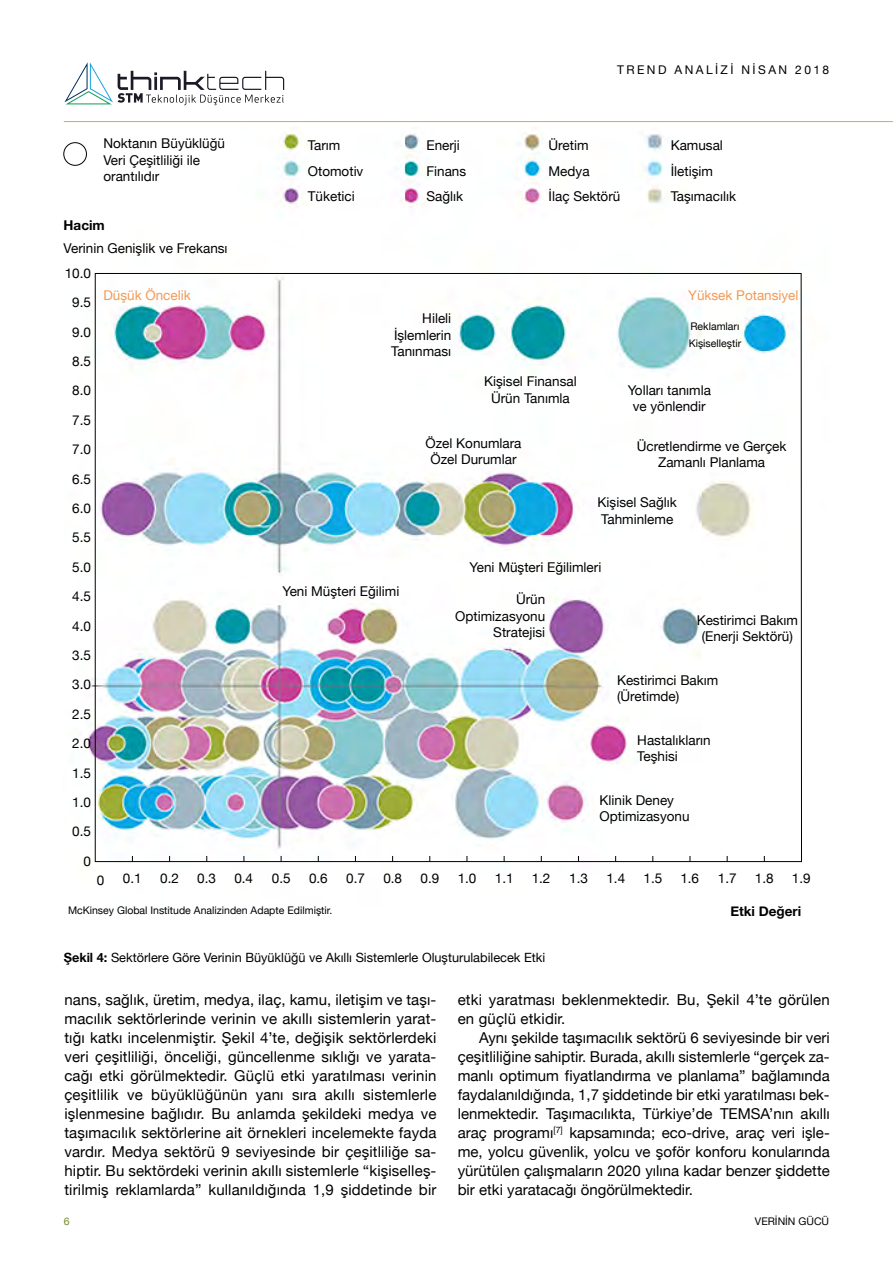
<style>
.page{position:relative;width:893px;height:1263px;background:#fff}
.page>*{position:absolute;margin:0;border:0;box-sizing:border-box;transform-origin:0 0}
.t1{font:15px/19px "Helvetica Neue";letter-spacing:.01em;color:#000;text-align:justify}
.t2{font:13.5px/16.5px "Helvetica Neue";color:#000}
.t3{font:13.5px "Helvetica Neue";color:#f49956}
.t4{font:700 13.5px "Helvetica Neue";color:#000}
.t5{font:12.75px "Helvetica Neue";color:#000}
.t6{font:12px "Helvetica Neue";letter-spacing:.2em;color:#000}
.t7{font:10.5px/16.5px "Helvetica Neue";color:#000}
.t8{font:10.5px "Helvetica Neue";color:#768d2e}
.s1{font-weight:700}
</style>
<div class="page">
<hr style="left:64px;top:121px;width:829px;height:1px;background:#f49956">
<svg style="left:64px;top:62px;width:220px;height:43px"></svg>
<img style="left:64px;top:127px;width:738px;height:736px">
<div style="left:64px;top:142px;width:23px;height:24px;border:1px solid #000;border-radius:50%"></div>
<p class="t6" style="left:617px;top:61px;width:213px">TREND ANALİZİ NİSAN 2018</p>
<p class="t2" style="left:426px;top:138px;width:35px">Enerji</p>
<p class="t2" style="left:549px;top:138px;width:42px">Üretim</p>
<p class="t2" style="left:671px;top:138px;width:54px">Kamusal</p>
<p class="t2" style="left:103px;top:136px;width:123px">Noktanın Büyüklüğü<br>Veri Çeşitliliği ile orantılıdır</p>
<p class="t2" style="left:308px;top:138px;width:34px">Tarım</p>
<p class="t4" style="left:64px;top:215px;width:43px">Hacim</p>
<p class="t2" style="left:64px;top:241px;width:166px">Verinin Genişlik ve Frekansı</p>
<p class="t2" style="left:308px;top:163px;width:57px">Otomotiv</p>
<p class="t2" style="left:426px;top:163px;width:41px">Finans</p>
<p class="t2" style="left:549px;top:163px;width:43px">Medya</p>
<p class="t2" style="left:671px;top:163px;width:44px">İletişim</p>
<p class="t2" style="left:308px;top:189px;width:49px">Tüketici</p>
<p class="t2" style="left:426px;top:189px;width:38px">Sağlık</p>
<p class="t2" style="left:549px;top:189px;width:73px">İlaç Sektörü</p>
<p class="t2" style="left:671px;top:189px;width:67px">Taşımacılık</p>
<p class="t2" style="left:65px;top:265px;width:28px">10.0</p>
<p class="t2" style="left:72px;top:295px;width:20px">9.5</p>
<p class="t2" style="left:72px;top:324px;width:20px">9.0</p>
<p class="t2" style="left:72px;top:354px;width:20px">8.5</p>
<p class="t2" style="left:72px;top:383px;width:20px">8.0</p>
<p class="t2" style="left:72px;top:412px;width:20px">7.5</p>
<p class="t2" style="left:72px;top:442px;width:20px">7.0</p>
<p class="t2" style="left:72px;top:471px;width:20px">6.5</p>
<p class="t2" style="left:72px;top:501px;width:20px">6.0</p>
<p class="t2" style="left:72px;top:530px;width:20px">5.5</p>
<p class="t2" style="left:72px;top:559px;width:20px">5.0</p>
<p class="t2" style="left:72px;top:589px;width:20px">4.5</p>
<p class="t2" style="left:72px;top:618px;width:20px">4.0</p>
<p class="t2" style="left:72px;top:648px;width:20px">3.5</p>
<p class="t2" style="left:72px;top:677px;width:20px">3.0</p>
<p class="t2" style="left:72px;top:706px;width:20px">2.5</p>
<p class="t2" style="left:72px;top:736px;width:20px">2.0</p>
<p class="t2" style="left:72px;top:765px;width:20px">1.5</p>
<p class="t2" style="left:72px;top:795px;width:20px">1.0</p>
<p class="t2" style="left:72px;top:824px;width:20px">0.5</p>
<p class="t2" style="left:84px;top:853px;width:9px">0</p>
<p class="t3" style="left:103px;top:285px;width:89px">Düşük Öncelik</p>
<p class="t3" style="left:688px;top:285px;width:112px">Yüksek Potansiyel</p>
<p class="t2" style="left:391px;top:311px;width:62px;text-align:justify;text-indent:31px">Hileli İşlemlerin Tanınması</p>
<p class="t2" style="left:484px;top:374px;width:94px;text-align:center">Kişisel Finansal<br>Ürün Tanımla</p>
<p class="t2" style="left:426px;top:435px;width:98px;text-align:center">Özel Konumlara<br>Özel Durumlar</p>
<p class="t7" style="left:689px;top:319px;width:54px">Reklamları<br>Kişiselleştir</p>
<p class="t2" style="left:628px;top:382px;width:85px;text-align:center">Yolları tanımla ve yönlendir</p>
<p class="t2" style="left:637px;top:439px;width:151px;text-align:center">Ücretlendirme ve Gerçek<br>Zamanlı Planlama</p>
<p class="t2" style="left:598px;top:495px;width:81px">Kişisel Sağlık<br>Tahminleme</p>
<p class="t2" style="left:282px;top:583px;width:119px">Yeni Müşteri Eğilimi</p>
<p class="t2" style="left:470px;top:560px;width:133px">Yeni Müşteri Eğilimleri</p>
<p class="t2" style="left:455px;top:592px;width:92px;text-align:right">Ürün<br>Optimizasyonu<br>Stratejisi</p>
<p class="t2" style="left:697px;top:612px;width:103px;text-align:center">Kestirimci Bakım (Enerji Sektörü)</p>
<p class="t2" style="left:617px;top:672px;width:103px">Kestirimci Bakım (Üretimde)</p>
<p class="t2" style="left:637px;top:732px;width:75px">Hastalıkların<br>Teşhisi</p>
<p class="t2" style="left:599px;top:792px;width:92px">Klinik Deney<br>Optimizasyonu</p>
<p class="t2" style="left:97px;top:872px;width:9px">0</p>
<p class="t2" style="left:123px;top:871px;width:20px">0.1</p>
<p class="t2" style="left:160px;top:871px;width:20px">0.2</p>
<p class="t2" style="left:197px;top:871px;width:20px">0.3</p>
<p class="t2" style="left:234px;top:871px;width:20px">0.4</p>
<p class="t2" style="left:272px;top:871px;width:20px">0.5</p>
<p class="t2" style="left:309px;top:871px;width:20px">0.6</p>
<p class="t2" style="left:346px;top:871px;width:20px">0.7</p>
<p class="t2" style="left:383px;top:871px;width:20px">0.8</p>
<p class="t2" style="left:421px;top:871px;width:20px">0.9</p>
<p class="t2" style="left:458px;top:871px;width:20px">1.0</p>
<p class="t2" style="left:495px;top:871px;width:20px">1.1</p>
<p class="t2" style="left:532px;top:871px;width:20px">1.2</p>
<p class="t2" style="left:569px;top:871px;width:20px">1.3</p>
<p class="t2" style="left:606px;top:871px;width:20px">1.4</p>
<p class="t2" style="left:644px;top:871px;width:20px">1.5</p>
<p class="t2" style="left:680px;top:871px;width:20px">1.6</p>
<p class="t2" style="left:718px;top:871px;width:20px">1.7</p>
<p class="t2" style="left:755px;top:871px;width:20px">1.8</p>
<p class="t2" style="left:792px;top:871px;width:20px">1.9</p>
<p class="t7" style="left:68px;top:903px;width:266px">McKinsey Global Institude Analizinden Adapte Edilmiştir.</p>
<p class="t4" style="left:730px;top:901px;width:72px">Etki Değeri</p>
<p class="t5" style="left:64px;top:948px;width:483px"><span class="s1">Şekil 4:</span> Sektörlere Göre Verinin Büyüklüğü ve Akıllı Sistemlerle Oluşturulabilecek Etki</p>
<p class="t1" style="left:64px;top:991px;width:374px">nans, sağlık, üretim, medya, ilaç, kamu, iletişim ve taşı&shy;macılık sektörlerinde verinin ve akıllı sistemlerin yarat&shy;tığı katkı incelenmiştir. Şekil 4’te, değişik sektörlerdeki veri çeşitliliği, önceliği, güncellenme sıklığı ve yarata&shy;cağı etki görülmektedir. Güçlü etki yaratılması verinin çeşitlilik ve büyüklüğünün yanı sıra akıllı sistemlerle işlenmesine bağlıdır. Bu anlamda şekildeki medya ve taşımacılık sektörlerine ait örnekleri incelemekte fayda vardır. Medya sektörü 9 seviyesinde bir çeşitliliğe sa&shy;hiptir. Bu sektördeki verinin akıllı sistemlerle “kişiselleş&shy;tirilmiş reklamlarda” kullanıldığında 1,9 şiddetinde bir</p>
<p class="t1" style="left:458px;top:991px;width:374px">etki yaratması beklenmektedir. Bu, Şekil 4’te görülen en güçlü etkidir.</p>
<p class="t1" style="left:458px;top:1029px;width:374px;text-indent:21px">Aynı şekilde taşımacılık sektörü 6 seviyesinde bir veri çeşitliliğine sahiptir. Burada, akıllı sistemlerle “gerçek za&shy;manlı optimum fiyatlandırma ve planlama” bağlamında faydalanıldığında, 1,7 şiddetinde bir etki yaratılması bek&shy;lenmektedir. Taşımacılıkta, Türkiye’de TEMSA’nın akıllı araç programı<sup>[7]</sup> kapsamında; eco-drive, araç veri işle&shy;me, yolcu güvenlik, yolcu ve şoför konforu konularında yürütülen çalışmaların 2020 yılına kadar benzer şiddette bir etki yaratacağı öngörülmektedir.</p>
<p class="t8" style="left:64px;top:1214px;width:7px">6</p>
<p class="t7" style="left:755px;top:1214px;width:76px">VERİNİN GÜCÜ</p>
</div>
